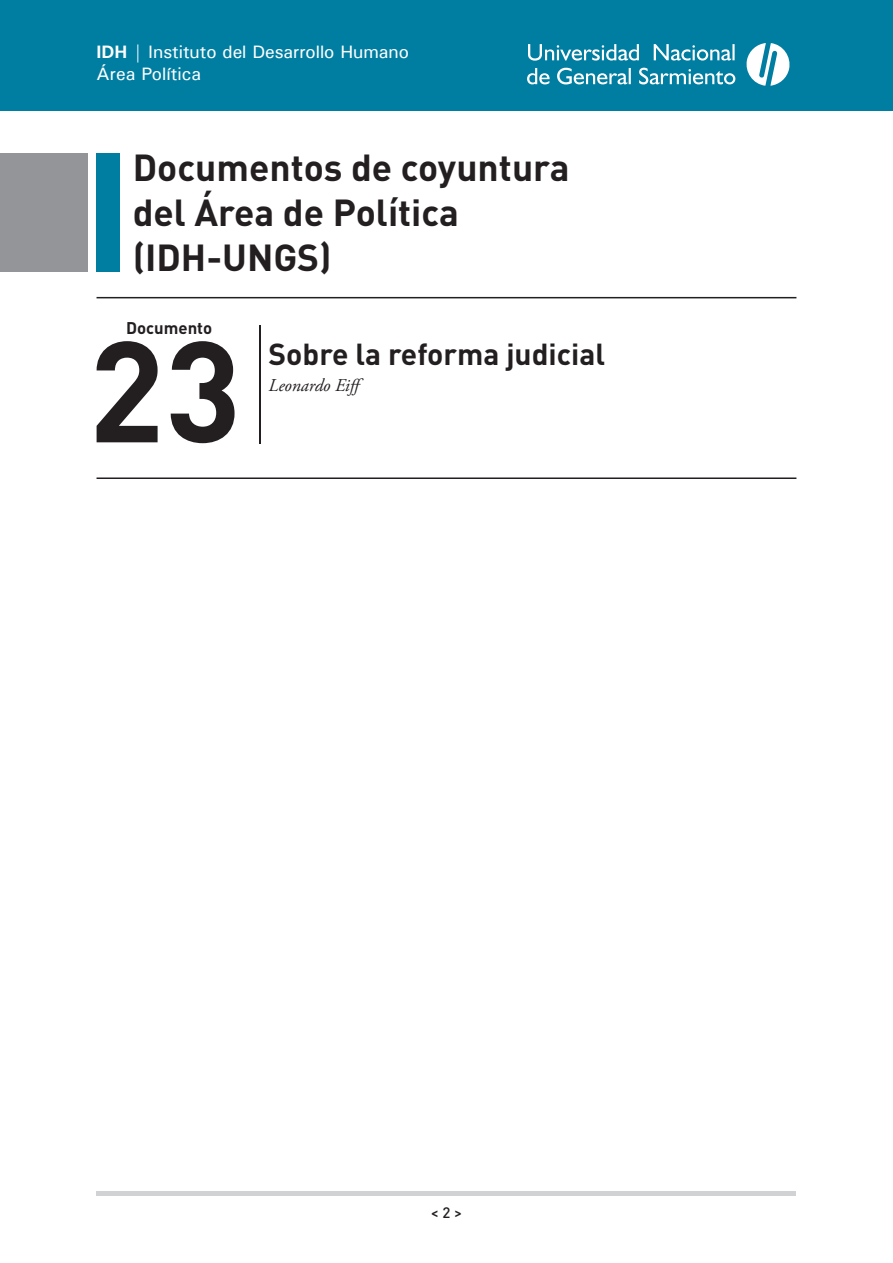
<style>
.page{position:relative;width:893px;height:1263px;background:#fff}
.page>*{position:absolute;margin:0;border:0;box-sizing:border-box;transform-origin:0 0}
.t1{font:700 140.85px "DIN Pro";color:#231f20}
.t2{font:700 37.2px/44.5px "DIN Pro";color:#231f20}
.t3{font:700 30px "DIN Pro";color:#231f20}
.t4{font:500 18px/21.6px "Univers";letter-spacing:-.005em;color:#fff}
.t5{font:italic 18px "Adobe Garamond Pro";color:#231f20}
.t6{font:700 16.8px "DIN Pro";color:#231f20}
.t7{font:500 15px "DIN Pro";color:#231f20}
.s1{font-weight:700}
</style>
<div class="page">
<div style="left:0;top:0;width:893px;height:111px;background:#007ea2"></div>
<div style="left:97px;top:153px;width:23px;height:118px;background:#007ea2"></div>
<div style="left:0;top:153px;width:87px;height:118px;background:#939598"></div>
<hr style="left:97px;top:297px;width:699px;height:1px;background:#231f20">
<div style="left:97px;top:1191px;width:699px;height:5px;background:#d1d2d4"></div>
<svg style="left:746px;top:43px;width:44px;height:43px"></svg>
<svg style="left:527px;top:44px;width:208px;height:40px"></svg>
<hr style="left:260px;top:326px;width:1px;height:118px;background:#231f20">
<hr style="left:97px;top:477px;width:699px;height:2px;background:#231f20">
<p class="t4" style="left:97px;top:41px;width:314px"><span class="s1">IDH |</span> Instituto del Desarrollo Humano<br>Área Política</p>
<p class="t2" style="left:133px;top:144px;width:439px">Documentos de coyuntura del Área de Política (IDH-UNGS)</p>
<p class="t6" style="left:126px;top:317px;width:88px">Documento</p>
<h1 class="t1" style="left:88px;top:296px;width:155px">23</h1>
<p class="t3" style="left:269px;top:334px;width:338px">Sobre la reforma judicial</p>
<p class="t5" style="left:269px;top:375px;width:99px">Leonardo Eiff</p>
<p class="t7" style="left:431px;top:1202px;width:33px">&lt; 2 &gt;</p>
</div>
